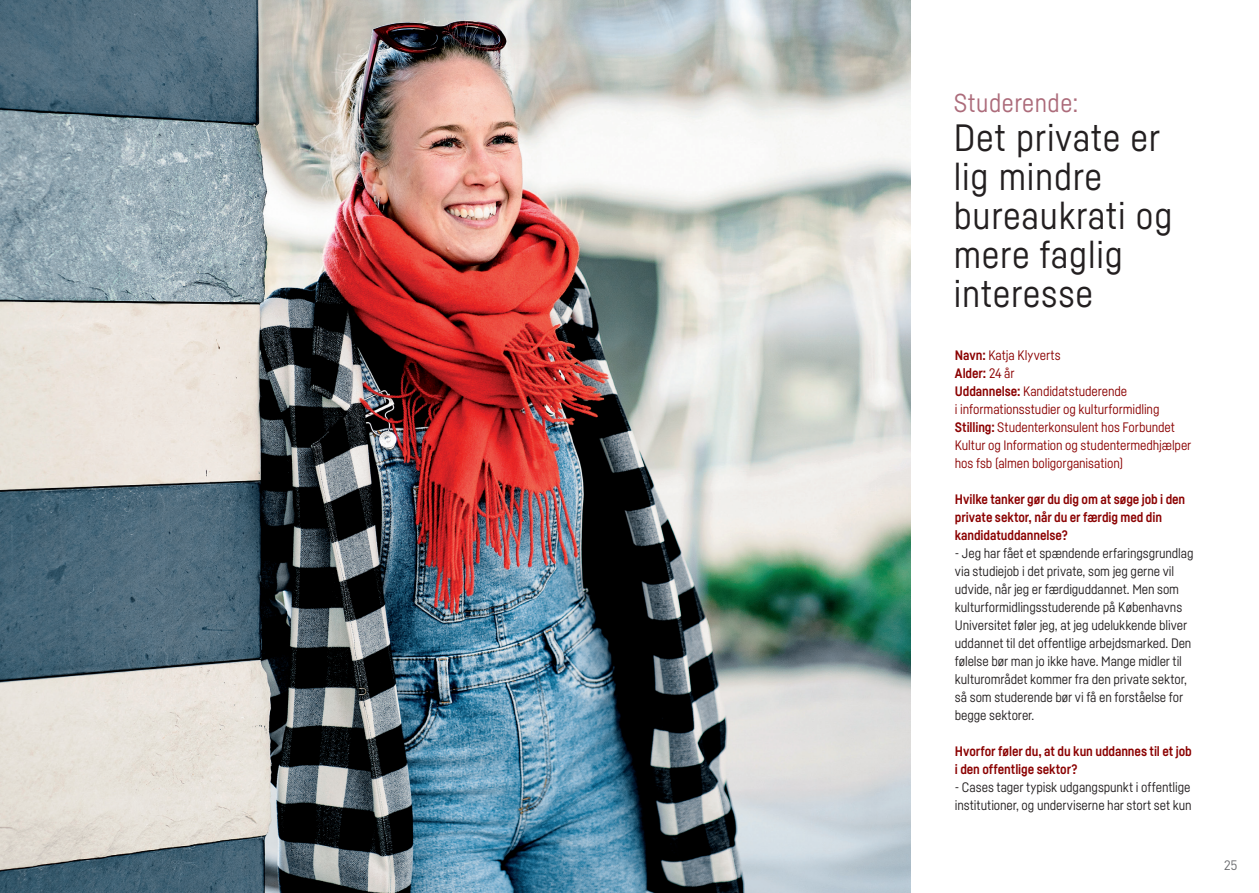
<style>
.page{position:relative;width:1259px;height:893px;background:#fff}
.page>*{position:absolute;margin:0;border:0;box-sizing:border-box;transform-origin:0 0}
.t1{font:37.5px/39px "Fabrikat";letter-spacing:.02em;color:#231f20}
.t2{font:25.5px "Fabrikat";letter-spacing:.02em;color:#ac6b7a}
.t3{font:13.5px/18px "Fabrikat";letter-spacing:-.01em;color:#231f20}
.t4{font:13.5px/18px "Fabrikat";letter-spacing:-.01em;color:#8b0202}
.t5{font:700 13.5px/18px "Fabrikat";letter-spacing:-.01em;color:#8b0202}
.t6{font:13.5px "DIN";color:#6c6d70}
.s1{font-weight:700}
</style>
<div class="page">
<img style="left:0;top:0;width:910px;height:893px">
<h2 class="t2" style="left:954px;top:87px;width:126px">Studerende:</h2>
<h1 class="t1" style="left:954px;top:117px;width:220px">Det private er lig mindre bureaukrati og mere faglig interesse</h1>
<p class="t4" style="left:955px;top:346px;width:238px"><span class="s1">Navn:</span> Katja Klyverts<br><span class="s1">Alder:</span> 24 år<br><span class="s1">Uddannelse:</span> Kandidatstuderende<br>i informationsstudier og kulturformidling <span class="s1">Stilling:</span> Studenterkonsulent hos Forbundet Kultur og Information og studentermedhjælper hos fsb (almen boligorganisation)</p>
<p class="t5" style="left:955px;top:490px;width:232px">Hvilke tanker gør du dig om at søge job i den private sektor, når du er færdig med din kandidatuddannelse?</p>
<p class="t3" style="left:955px;top:544px;width:240px">- Jeg har fået et spændende erfaringsgrundlag via studiejob i det private, som jeg gerne vil udvide, når jeg er færdiguddannet. Men som kulturformidlingsstuderende på Københavns Universitet føler jeg, at jeg udelukkende bliver uddannet til det offentlige arbejdsmarked. Den følelse bør man jo ikke have. Mange midler til kulturområdet kommer fra den private sektor, så som studerende bør vi få en forståelse for begge sektorer.</p>
<p class="t5" style="left:955px;top:742px;width:238px">Hvorfor føler du, at du kun uddannes til et job i den offentlige sektor?</p>
<p class="t3" style="left:955px;top:778px;width:238px">- Cases tager typisk udgangspunkt i offentlige institutioner, og underviserne har stort set kun</p>
<p class="t6" style="left:1224px;top:856px;width:15px">25</p>
</div>
